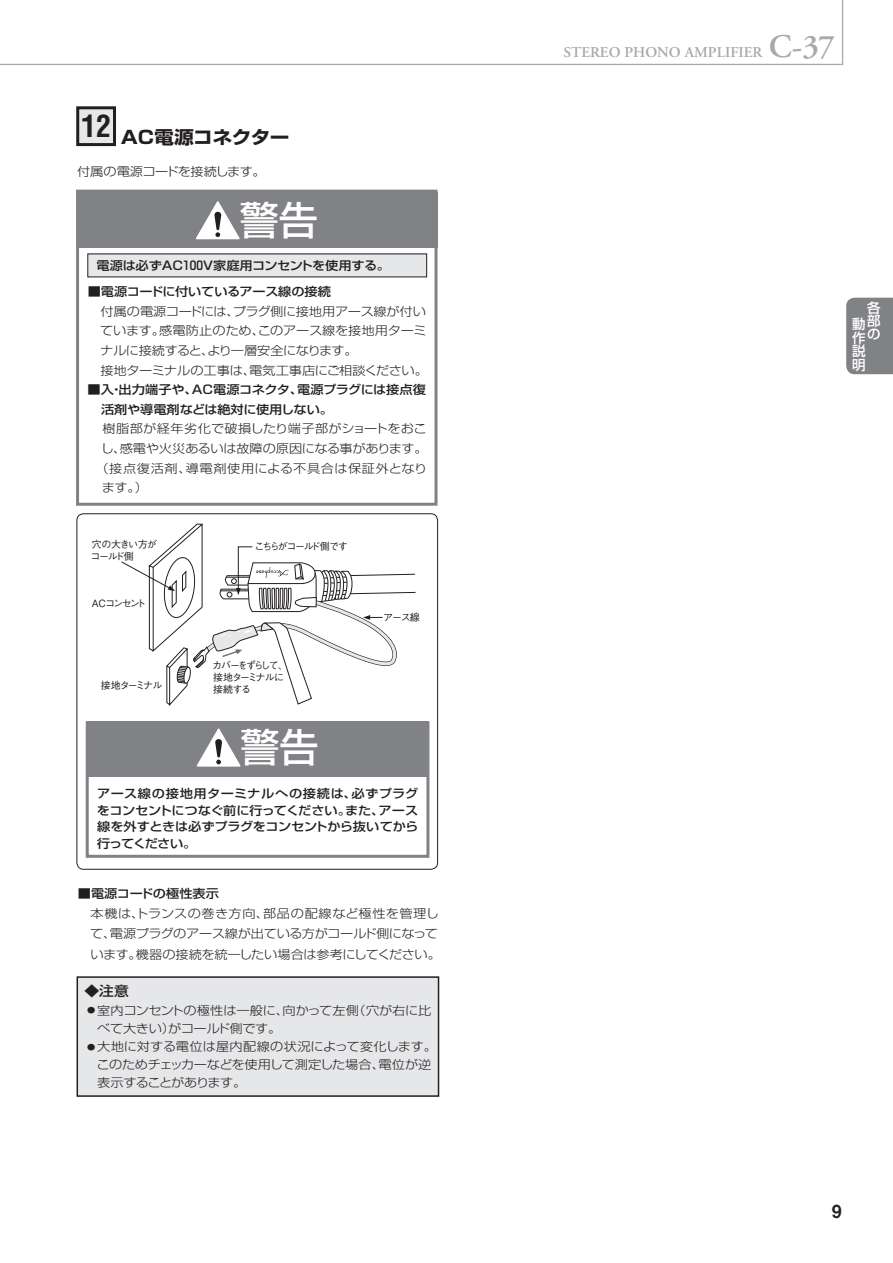
<style>
.page{position:relative;width:893px;height:1263px;background:#fff}
.page>*{position:absolute;margin:0;border:0;box-sizing:border-box;transform-origin:0 0}
.t1{font:500 39px "Shin Go Pro";color:#fff}
.t2{font:700 condensed 30px "Helvetica";color:#231f20}
.t3{font:700 18px "Shin Go Pro";letter-spacing:-.03em;color:#231f20;scale:1.1 1}
.t4{font:18px "Midashi Go Pro MB31";color:#231f20}
.t5{font:600 15px "Adobe Garamond";color:#a8a9ad}
.t6{font:500 13.5px/13.5px "Shin Go Pro";color:#fff;text-align:justify}
.t7{font:500 13.5px "Shin Go Pro";color:#231f20;scale:1.1 1}
.t8{font:300 12px/18px "Shin Go Pro";letter-spacing:-.02em;color:#231f20;scale:1.1 1}
.t9{font:500 12px/16.5px "Shin Go Pro";letter-spacing:-.02em;color:#231f20;text-align:justify;scale:1.1 1}
.t10{font:300 12px "Shin Go Pro";letter-spacing:.02em;color:#231f20;scale:1.1 1}
.t11{font:300 12px "Shin Go Pro";letter-spacing:.05em;color:#231f20;scale:1.1 1}
.t12{font:500 12px "Shin Go Pro";color:#231f20;scale:1.1 1}
.t13{font:500 10.05px/12px "Gothic BBB Pro";letter-spacing:-.13em;color:#231f20}
.t14{font:500 10.05px/12px "Gothic BBB Pro";letter-spacing:-.1em;color:#231f20}
.t15{font:500 10.05px "Gothic BBB Pro";letter-spacing:-.16em;color:#231f20}
.t16{font:500 10.05px "Gothic BBB Pro";letter-spacing:-.15em;color:#231f20}
.s1{font-size:7.5px}
.s2{font-size:33px}
</style>
<div class="page">
<svg style="left:0;top:0;width:843px;height:65px"></svg>
<div style="left:78px;top:108px;width:37px;height:37px;background:#e6e7e9"></div>
<div style="left:76px;top:106px;width:40px;height:40px;border:3px solid #231f20"></div>
<div style="left:77px;top:977px;width:361px;height:119px;background:#e6e7e9"></div>
<div style="left:77px;top:976px;width:362px;height:121px;border:2px solid #231f20"></div>
<div style="left:77px;top:513px;width:361px;height:357px;border:1px solid #231f20;border-radius:7px"></div>
<div style="left:87px;top:721px;width:341px;height:56px;background:#808285"></div>
<svg style="left:197px;top:728px;width:43px;height:39px"></svg>
<div style="left:86px;top:721px;width:343px;height:137px;border:3px solid #808285"></div>
<div style="left:78px;top:192px;width:359px;height:56px;background:#808285"></div>
<svg style="left:196px;top:201px;width:44px;height:38px"></svg>
<div style="left:88px;top:254px;width:339px;height:23px;background:#e6e7e9"></div>
<div style="left:76px;top:190px;width:361px;height:316px;border:3px solid #808285"></div>
<svg style="left:121px;top:523px;width:295px;height:183px"></svg>
<div style="left:846px;top:298px;width:47px;height:76px;background:#808285"></div>
<h2 class="t2" style="left:81px;top:108px;width:32px">12</h2>
<h3 class="t3" style="left:120px;top:123px;width:156px">ＡＣ電源コネクター</h3>
<p class="t8" style="left:77px;top:161px;width:173px">付属の電源コードを接続します。</p>
<h1 class="t1" style="left:240px;top:188px;width:79px">警告</h1>
<p class="t9" style="left:97px;top:256px;width:268px">電源は必ずAC１００Ｖ家庭用コンセントを使用する。</p>
<p class="t9" style="left:88px;top:282px;width:223px">■電源コードに付いているアース線の接続</p>
<p class="t8" style="left:100px;top:300px;width:300px;line-height:19.5px">付属の電源コードには、プラグ側に接地用アース線が付いています。感電防止のため、このアース線を接地用ターミナルに接続すると、より一層安全になります。<br>接地ターミナルの工事は、電気工事店にご相談ください。</p>
<p class="t9" style="left:101px;top:378px;width:297px;line-height:19.5px;text-indent:-14px">■入・出力端子や、AC電源コネクタ、電源プラグには接点復活剤や導電剤などは絶対に使用しない。</p>
<p class="t10" style="left:102px;top:419px;width:296px">樹脂部が経年劣化で破損したり端子部がショートをおこ</p>
<p class="t8" style="left:101px;top:438px;width:298px">し、感電や火災あるいは故障の原因になる事があります。</p>
<p class="t11" style="left:95px;top:458px;width:303px">（接点復活剤、導電剤使用による不具合は保証外となり</p>
<p class="t8" style="left:102px;top:477px;width:43px">ます。）</p>
<p class="t14" style="left:91px;top:537px;width:68px">穴の大きい方がコールド側</p>
<p class="t15" style="left:92px;top:595px;width:56px">ACコンセント</p>
<p class="t16" style="left:101px;top:677px;width:63px">接地ターミナル</p>
<p class="t13" style="left:254px;top:539px;width:95px">こちらがコールド側です</p>
<p class="t13" style="left:212px;top:658px;width:77px">カバーをずらして、接地ターミナルに接続する</p>
<p class="t13" style="left:383px;top:610px;width:38px">アース線</p>
<h1 class="t1" style="left:240px;top:715px;width:79px">警告</h1>
<p class="t9" style="left:97px;top:784px;width:294px">アース線の接地用ターミナルへの接続は、必ずプラグをコンセントにつなぐ前に行ってください。また、アース線を外すときは必ずプラグをコンセントから抜いてから行ってください。</p>
<p class="t12" style="left:78px;top:883px;width:130px">■電源コードの極性表示</p>
<p class="t8" style="left:90px;top:902px;width:320px;line-height:20.2px">本機は、トランスの巻き方向、部品の配線など極性を管理して、電源プラグのアース線が出ている方がコールド側になっています。機器の接続を統一したい場合は参考にしてください。</p>
<p class="t7" style="left:84px;top:980px;width:42px">◆注意</p>
<p class="t8" style="left:97px;top:1000px;width:305px;text-indent:-10px"><span class="s1">●</span> 室内コンセントの極性は一般に、向かって左側（穴が右に比べて大きい）がコールド側です。</p>
<p class="t8" style="left:96px;top:1036px;width:311px;text-indent:-9px"><span class="s1">●</span> 大地に対する電位は屋内配線の状況によって変化します。このためチェッカーなどを使用して測定した場合、電位が逆表示することがあります。</p>
<p class="t5" style="left:564px;top:44px;width:273px">STEREO PHONO AMPLIFIER <span class="s2">C-37</span></p>
<p class="t6" style="left:867px;top:299px;width:15px">各部の</p>
<p class="t6" style="left:852px;top:316px;width:15px">動作説明</p>
<h3 class="t4" style="left:832px;top:1196px;width:12px">9</h3>
</div>
